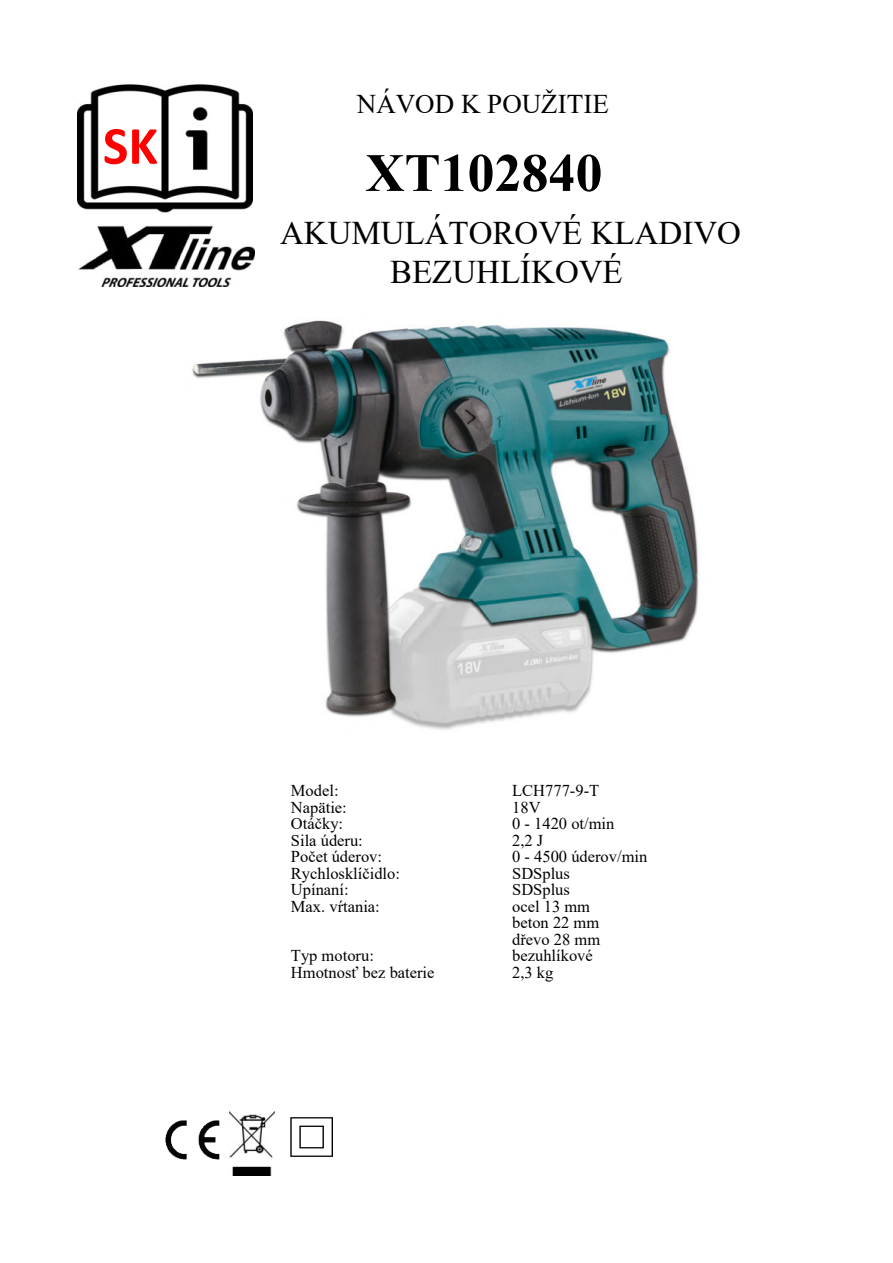
<style>
.page{position:relative;width:893px;height:1263px;background:#fff}
.page>*{position:absolute;margin:0;border:0;box-sizing:border-box;transform-origin:0 0}
.t1{font:700 54px "Times New Roman";color:#000}
.t2{font:700 54px "Calibri";color:#f00}
.t3{font:33px/39.6px "Times New Roman";color:#000;text-align:center}
.t4{font:27px "Times New Roman";color:#000}
.t5{font:16.5px/16.5px "Times New Roman";color:#000}
.s1{font-style:inherit}
</style>
<div class="page">
<img style="left:78px;top:231px;width:176px;height:56px">
<img style="left:78px;top:84px;width:174px;height:147px">
<img style="left:165px;top:1120px;width:55px;height:40px">
<img style="left:230px;top:1111px;width:45px;height:65px">
<img style="left:290px;top:1117px;width:43px;height:40px">
<img style="left:192px;top:320px;width:507px;height:410px">
<h1 class="t2" style="left:103px;top:108px;width:57px">SK</h1>
<h3 class="t4" style="left:357px;top:84px;width:253px">NÁVOD K POUŽIT<span class="s1">IE</span></h3>
<h1 class="t1" style="left:366px;top:136px;width:239px">XT102<span class="s1">840</span></h1>
<h2 class="t3" style="left:280px;top:212px;width:463px"><span class="s1">AKU</span>MULÁTOROVÉ <span class="s1">KLADIVO<br></span>BEZUHLÍKOVÉ</h2>
<p class="t5" style="left:291px;top:782px;width:111px">Model:<br>Napätie:<br>Otáčky:<br>Sila úderu:<br>Počet úderov:<br>Rychlosk<span class="s1">lí</span>čidlo<span class="s1">:<br></span>Upínaní<span class="s1">:<br></span>Max. vŕtania<span class="s1">:</span></p>
<p class="t5" style="left:291px;top:947px;width:145px">Typ motoru<span class="s1">:<br></span>Hmotnosť bez baterie</p>
<p class="t5" style="left:512px;top:782px;width:137px">LCH777-9-T<br>18V<br>0 - 1420 ot/min<br>2,2 J<br>0 - 4500 úderov/min<br>SDSplus<br>SDSplus<br>ocel 13 mm<br>beton 22 mm<br>dřevo 28 mm bezuhlíkové<br>2,3 kg</p>
</div>
